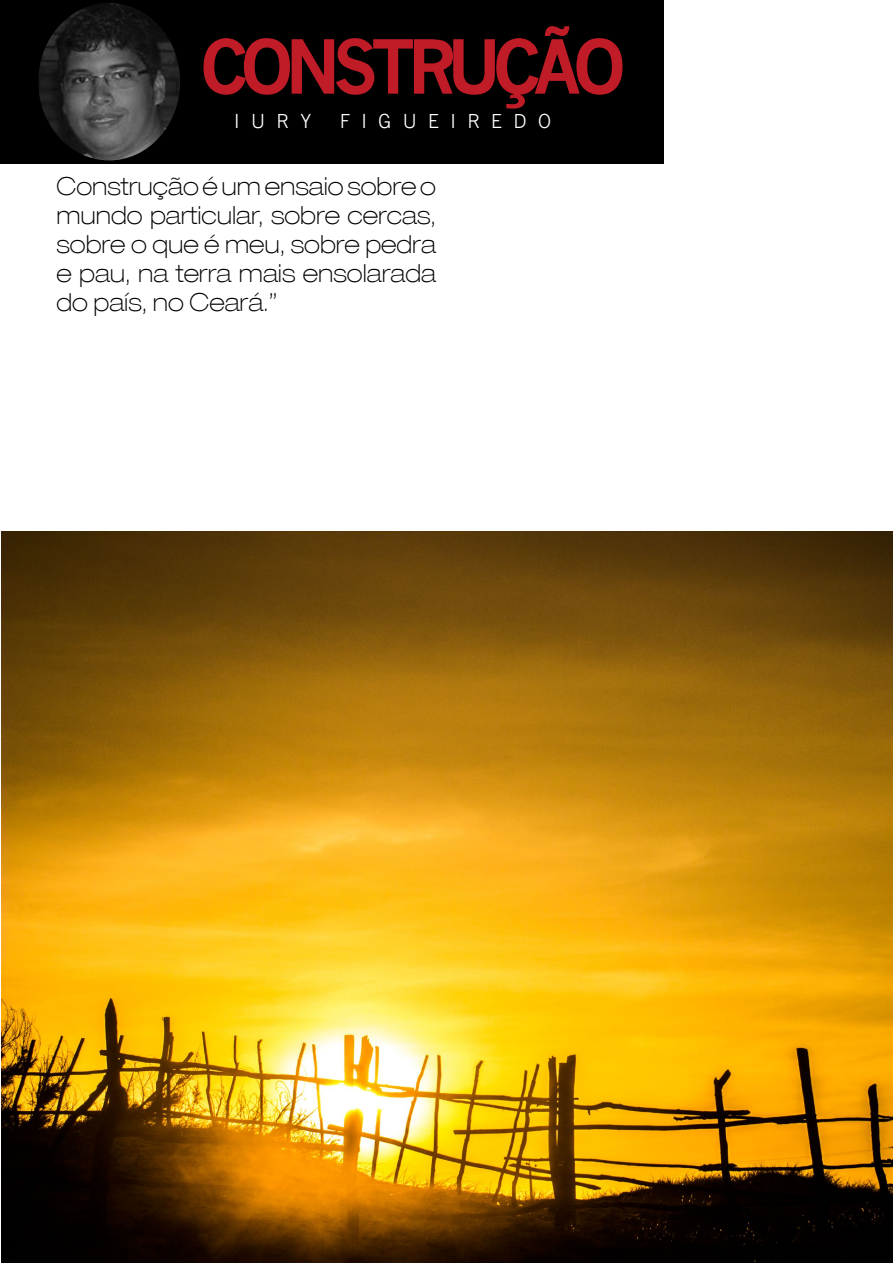
<style>
.page{position:relative;width:893px;height:1263px;background:#fff}
.page>*{position:absolute;margin:0;border:0;box-sizing:border-box;transform-origin:0 0}
.t1{font:700 72.9px "News Gothic";letter-spacing:-.11em;color:#bf1c28;scale:.96 1}
.t2{font:100 expanded 24.9px/29.1px "Helvetica 33";color:#000;text-align:justify}
.t3{font:300 19.5px "News Gothic BT";letter-spacing:.58em;color:#fff}
</style>
<div class="page">
<div style="left:0;top:0;width:663px;height:164px;background:#000"></div>
<img style="left:2px;top:532px;width:891px;height:731px">
<img style="left:38px;top:3px;width:142px;height:157px">
<h1 class="t1" style="left:200px;top:22px;width:445px">CONSTRUÇÃO</h1>
<p class="t3" style="left:234px;top:109px;width:78px">IURY</p>
<p class="t3" style="left:340px;top:109px;width:213px">FIGUEIREDO</p>
<p class="t2" style="left:56px;top:171px;width:381px">Construção é um ensaio sobre o mundo particular, sobre cercas, sobre o que é meu, sobre pedra e pau, na terra mais ensolarada do país, no Ceará.”</p>
</div>
